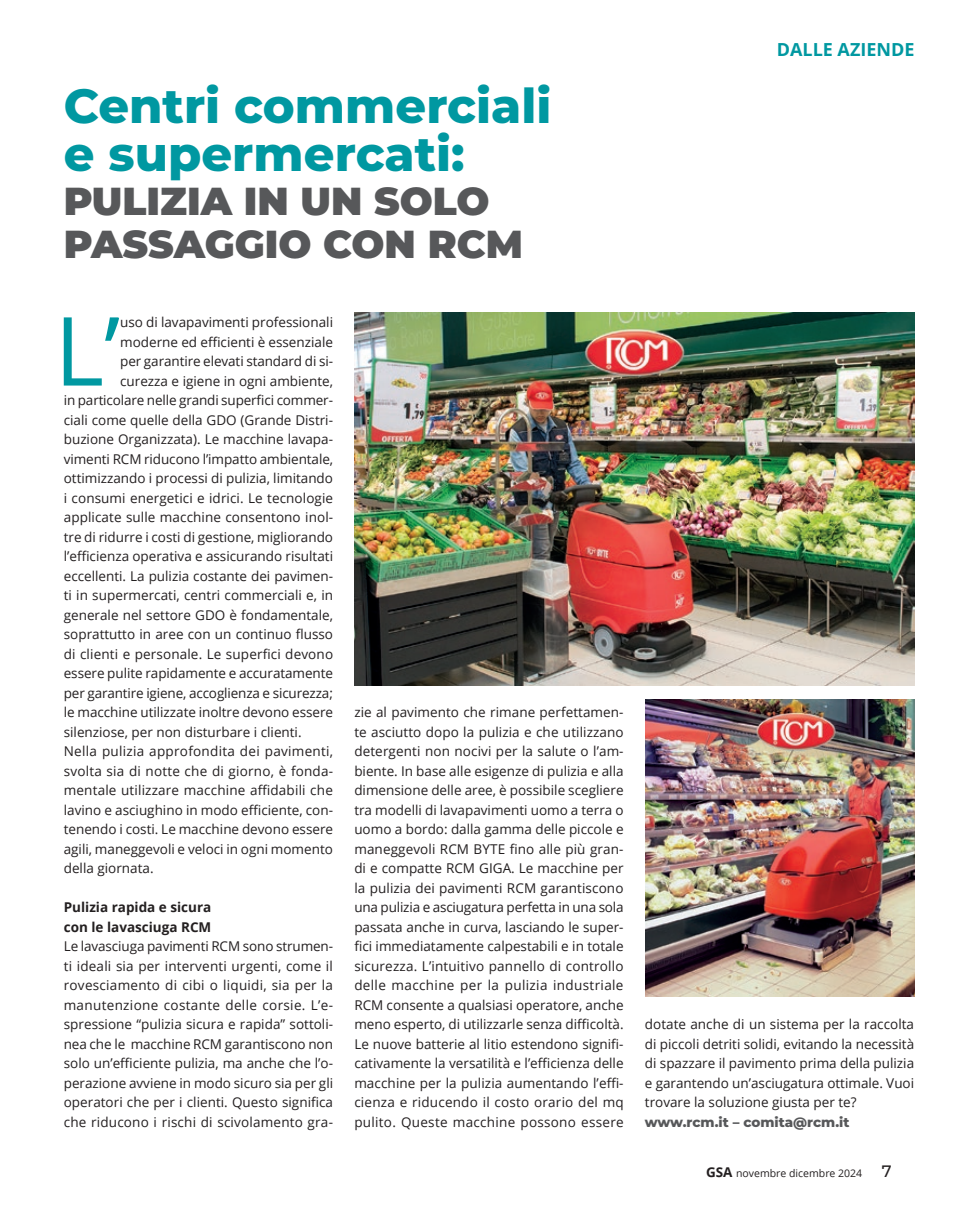
<style>
.page{position:relative;width:978px;height:1212px;background:#fff}
.page>*{position:absolute;margin:0;border:0;box-sizing:border-box;transform-origin:0 0}
.testo_GSA{font:95.4px "Open Sans";color:#0098a1}
.attualità_titolo_1{font:800 48px "Montserrat";color:#0098a1}
.attualità_titolo_2{font:900 39px "Montserrat";color:#57585a}
.t1{font:700 18px "Open Sans";color:#0098a1}
.testo_GSA-2{font:13.5px/19.5px "Open Sans";color:#231f20;text-align:justify}
.titoletti_attualità{font:700 13.5px "Open Sans";color:#231f20}
.didascalia_1{font:800 13.5px "Montserrat";color:#57585a}
.t2{font:10.5px "Open Sans";color:#231f20}
.s1{font-weight:700;font-size:13.5px}
.s2{font-family:"Montserrat";font-weight:500;font-size:16.5px}
</style>
<div class="page">
<img style="left:354px;top:313px;width:560px;height:373px">
<img style="left:645px;top:699px;width:270px;height:297px">
<p class="attualità_titolo_1" style="left:64px;top:71px;width:489px">Centri commerciali</p>
<p class="attualità_titolo_1" style="left:64px;top:119px;width:403px">e supermercati:</p>
<p class="attualità_titolo_2" style="left:64px;top:171px;width:427px">PULIZIA IN UN SOLO</p>
<p class="attualità_titolo_2" style="left:64px;top:215px;width:461px">PASSAGGIO CON RCM</p>
<h3 class="t1" style="left:777px;top:37px;width:139px">DALLE AZIENDE</h3>
<p class="testo_GSA" style="left:54px;top:286px;width:67px">L’</p>
<p class="testo_GSA-2" style="left:120px;top:312px;width:214px">uso di lavapavimenti professionali</p>
<p class="testo_GSA-2" style="left:120px;top:332px;width:214px">moderne ed efficienti è essenziale</p>
<p class="testo_GSA-2" style="left:120px;top:351px;width:214px">per garantire elevati standard di si-</p>
<p class="testo_GSA-2" style="left:120px;top:371px;width:214px">curezza e igiene in ogni ambiente,</p>
<p class="testo_GSA-2" style="left:64px;top:390px;width:271px">in particolare nelle grandi superfici commer-</p>
<p class="testo_GSA-2" style="left:64px;top:410px;width:271px">ciali come quelle della GDO (Grande Distri-</p>
<p class="testo_GSA-2" style="left:64px;top:429px;width:271px">buzione Organizzata). Le macchine lavapa-</p>
<p class="testo_GSA-2" style="left:64px;top:449px;width:271px">vimenti RCM riducono l’impatto ambientale,</p>
<p class="testo_GSA-2" style="left:64px;top:468px;width:271px">ottimizzando i processi di pulizia, limitando</p>
<p class="testo_GSA-2" style="left:64px;top:488px;width:271px">i consumi energetici e idrici. Le tecnologie</p>
<p class="testo_GSA-2" style="left:64px;top:507px;width:271px">applicate sulle macchine consentono inol-</p>
<p class="testo_GSA-2" style="left:64px;top:527px;width:271px">tre di ridurre i costi di gestione, migliorando</p>
<p class="testo_GSA-2" style="left:64px;top:546px;width:271px">l’efficienza operativa e assicurando risultati</p>
<p class="testo_GSA-2" style="left:64px;top:566px;width:271px">eccellenti. La pulizia costante dei pavimen-</p>
<p class="testo_GSA-2" style="left:64px;top:585px;width:271px">ti in supermercati, centri commerciali e, in</p>
<p class="testo_GSA-2" style="left:64px;top:605px;width:271px">generale nel settore GDO è fondamentale,</p>
<p class="testo_GSA-2" style="left:64px;top:624px;width:271px">soprattutto in aree con un continuo flusso</p>
<p class="testo_GSA-2" style="left:64px;top:644px;width:271px">di clienti e personale. Le superfici devono</p>
<p class="testo_GSA-2" style="left:64px;top:663px;width:271px">essere pulite rapidamente e accuratamente</p>
<p class="testo_GSA-2" style="left:64px;top:683px;width:271px">per garantire igiene, accoglienza e sicurezza;</p>
<p class="testo_GSA-2" style="left:64px;top:702px;width:271px">le macchine utilizzate inoltre devono essere</p>
<p class="testo_GSA-2" style="left:64px;top:722px;width:239px">silenziose, per non disturbare i clienti.</p>
<p class="testo_GSA-2" style="left:64px;top:741px;width:271px">Nella pulizia approfondita dei pavimenti, svolta sia di notte che di giorno, è fonda&shy;mentale utilizzare macchine affidabili che lavino e asciughino in modo efficiente, con&shy;tenendo i costi. Le macchine devono essere agili, maneggevoli e veloci in ogni momento della giornata.</p>
<p class="titoletti_attualità" style="left:64px;top:898px;width:149px">Pulizia rapida e sicura</p>
<p class="titoletti_attualità" style="left:64px;top:917px;width:149px">con le lavasciuga RCM</p>
<p class="testo_GSA-2" style="left:64px;top:936px;width:271px">Le lavasciuga pavimenti RCM sono strumen&shy;ti ideali sia per interventi urgenti, come il rovesciamento di cibi o liquidi, sia per la manutenzione costante delle corsie. L’e&shy;spressione “pulizia sicura e rapida” sottoli&shy;nea che le macchine RCM garantiscono non solo un’efficiente pulizia, ma anche che l’o&shy;perazione avviene in modo sicuro sia per gli operatori che per i clienti. Questo significa che riducono i rischi di scivolamento gra-</p>
<p class="testo_GSA-2" style="left:354px;top:702px;width:271px">zie al pavimento che rimane perfettamen&shy;te asciutto dopo la pulizia e che utilizzano detergenti non nocivi per la salute o l’am&shy;biente. In base alle esigenze di pulizia e alla dimensione delle aree, è possibile scegliere tra modelli di lavapavimenti uomo a terra o uomo a bordo: dalla gamma delle piccole e maneggevoli RCM BYTE fino alle più gran&shy;di e compatte RCM GIGA. Le macchine per la pulizia dei pavimenti RCM garantiscono una pulizia e asciugatura perfetta in una sola passata anche in curva, lasciando le super&shy;fici immediatamente calpestabili e in totale sicurezza. L’intuitivo pannello di controllo delle macchine per la pulizia industriale RCM consente a qualsiasi operatore, anche meno esperto, di utilizzarle senza difficoltà.<br>Le nuove batterie al litio estendono signifi&shy;cativamente la versatilità e l’efficienza delle macchine per la pulizia aumentando l’effi&shy;cienza e riducendo il costo orario del mq pulito. Queste macchine possono essere</p>
<p class="testo_GSA-2" style="left:645px;top:1014px;width:271px">dotate anche di un sistema per la raccolta di piccoli detriti solidi, evitando la necessità di spazzare il pavimento prima della pulizia e garantendo un’asciugatura ottimale. Vuoi trovare la soluzione giusta per te?</p>
<p class="didascalia_1" style="left:645px;top:1112px;width:206px">www.rcm.it – comita@rcm.it</p>
<p class="t2" style="left:706px;top:1166px;width:187px"><span class="s1">GSA</span> novembre dicembre 2024 <span class="s2">7</span></p>
</div>
